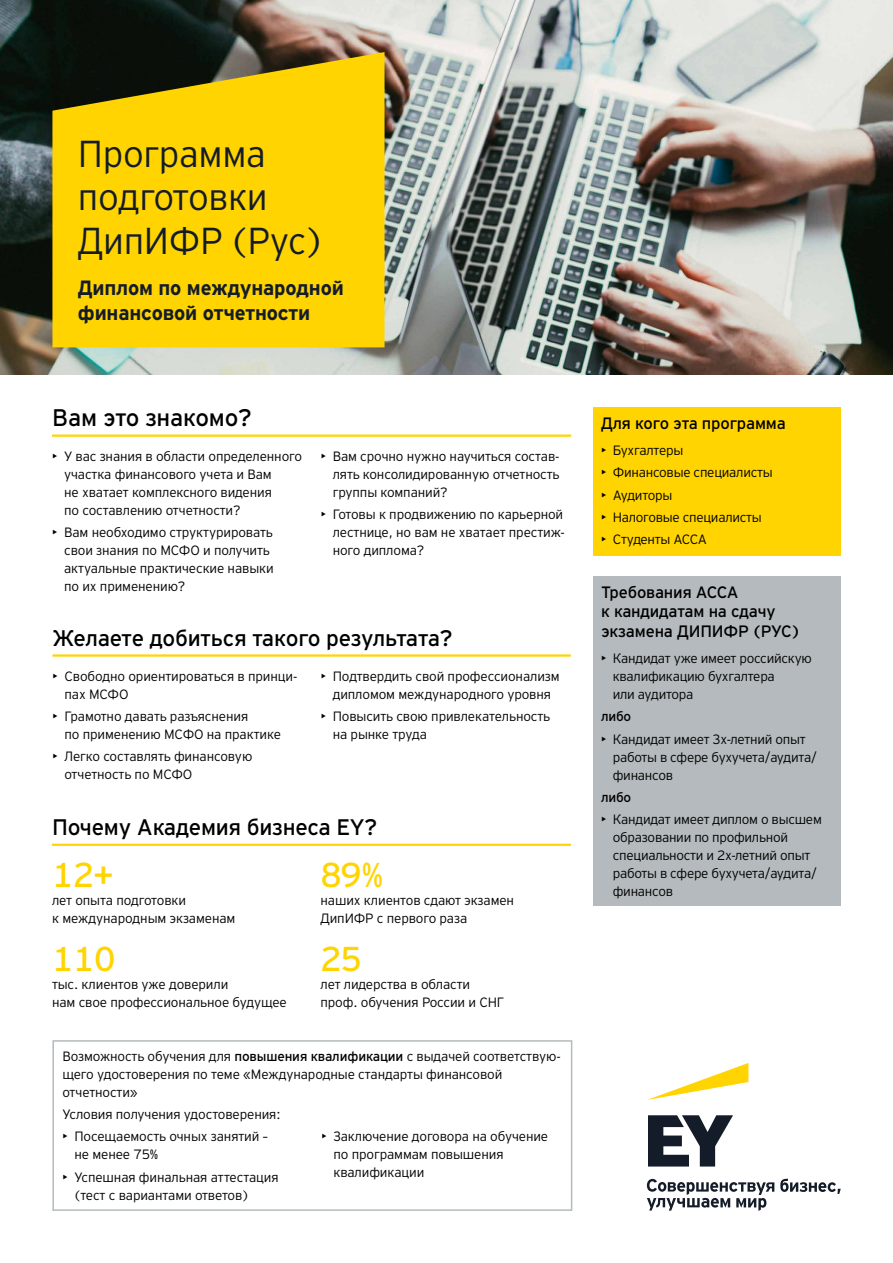
<style>
.page{position:relative;width:893px;height:1263px;background:#fff}
.page>*{position:absolute;margin:0;border:0;box-sizing:border-box;transform-origin:0 0}
.t1{font:300 37.5px/43.5px "EY Interstate";letter-spacing:-.01em;color:#151c29}
.t2{font:34.5px "EY Interstate";letter-spacing:-.01em;color:#ffd400}
.t3{font:24px "EY Interstate";letter-spacing:-.01em;color:#000}
.t4{font:22.5px "EY Interstate";letter-spacing:-.01em;color:#000}
.t5{font:700 20.7px/24.5px "EY Interstate";letter-spacing:-.01em;color:#151c29}
.t6{font:16.5px/19.5px "EY Interstate";letter-spacing:-.01em;color:#000}
.t7{font:300 13.5px/18px "EY Interstate";letter-spacing:-.01em;color:#000}
.t8{font:300 13.5px "EY Interstate";letter-spacing:-.03em;color:#000}
.t9{font:13.5px "EY Interstate";letter-spacing:-.02em;color:#000}
.s1{font-weight:400}
</style>
<div class="page">
<img style="left:0;top:0;width:893px;height:375px">
<svg style="left:52px;top:52px;width:333px;height:295px;background:#e7c102"></svg>
<svg style="left:647px;top:1115px;width:194px;height:96px"></svg>
<svg style="left:647px;top:1063px;width:101px;height:37px"></svg>
<div style="left:593px;top:407px;width:247px;height:148px;background:#ffd400"></div>
<div style="left:593px;top:576px;width:247px;height:330px;background:#b4babd"></div>
<hr style="left:52px;top:434px;width:519px;height:3px;background:#ffd400">
<hr style="left:52px;top:654px;width:519px;height:3px;background:#ffd400">
<div style="left:52px;top:1040px;width:520px;height:171px;border:2px solid #b4babd"></div>
<hr style="left:52px;top:844px;width:519px;height:2px;background:#ffd400">
<h1 class="t1" style="left:78px;top:129px;width:246px">Программа подготовки<br>ДипИФР (Рус)</h1>
<h3 class="t5" style="left:78px;top:274px;width:267px">Диплом по международной финансовой отчетности</h3>
<h3 class="t3" style="left:52px;top:400px;width:201px">Вам это знакомо?</h3>
<p class="t7" style="left:64px;top:446px;width:239px;text-indent:-12px">• У вас знания в области определенного участка финансового учета и Вам<br>не хватает комплексного видения<br>по составлению отчетности?</p>
<p class="t7" style="left:64px;top:523px;width:211px;text-indent:-12px">• Вам необходимо структурировать свои знания по МСФО и получить актуальные практические навыки по их применению?</p>
<p class="t7" style="left:333px;top:446px;width:228px;text-align:justify;text-indent:-12px">• Вам срочно нужно научиться состав&shy;лять консолидированную отчетность группы компаний?</p>
<p class="t7" style="left:333px;top:505px;width:234px;text-align:justify;text-indent:-12px">• Готовы к продвижению по карьерной лестнице, но вам не хватает престиж&shy;ного диплома?</p>
<h3 class="t4" style="left:52px;top:622px;width:402px">Желаете добиться такого результата?</h3>
<p class="t7" style="left:64px;top:666px;width:234px;text-indent:-12px">• Свободно ориентироваться в принци&shy;пах МСФО</p>
<p class="t7" style="left:64px;top:707px;width:218px;text-indent:-12px">• Грамотно давать разъяснения<br>по применению МСФО на практике</p>
<p class="t7" style="left:64px;top:747px;width:189px;text-indent:-12px">• Легко составлять финансовую отчетность по МСФО</p>
<p class="t7" style="left:321px;top:666px;width:241px;text-align:center">• Подтвердить свой профессионализм дипломом международного уровня</p>
<p class="t7" style="left:333px;top:706px;width:219px;text-indent:-12px">• Повысить свою привлекательность на рынке труда</p>
<h3 class="t4" style="left:52px;top:811px;width:327px">Почему Академия бизнеса EY?</h3>
<h2 class="t2" style="left:52px;top:850px;width:64px">12+</h2>
<p class="t7" style="left:52px;top:890px;width:185px">лет опыта подготовки<br>к международным экзаменам</p>
<h2 class="t2" style="left:52px;top:934px;width:65px">110</h2>
<p class="t7" style="left:52px;top:974px;width:236px">тыс. клиентов уже доверили<br>нам свое профессиональное будущее</p>
<h2 class="t2" style="left:320px;top:850px;width:64px">89%</h2>
<p class="t7" style="left:320px;top:890px;width:195px">наших клиентов сдают экзамен<br>ДипИФР с первого раза</p>
<h2 class="t2" style="left:320px;top:934px;width:43px">25</h2>
<p class="t7" style="left:320px;top:974px;width:185px">лет лидерства в области проф. обучения России и СНГ</p>
<p class="t7" style="left:62px;top:1046px;width:500px">Возможность обучения для <span class="s1">повышения квалификации</span> с выдачей соответствую&shy;щего удостоверения по теме «Международные стандарты финансовой отчетности»</p>
<p class="t7" style="left:62px;top:1104px;width:220px">Условия получения удостоверения:</p>
<p class="t7" style="left:74px;top:1127px;width:195px;text-indent:-12px">• Посещаемость очных занятий – не менее 75%</p>
<p class="t7" style="left:74px;top:1167px;width:206px;text-indent:-12px">• Успешная финальная аттестация (тест с вариантами ответов)</p>
<p class="t7" style="left:333px;top:1127px;width:216px;text-indent:-12px">• Заключение договора на обучение по программам повышения квалификации</p>
<p class="t6" style="left:601px;top:412px;width:186px">Для кого эта программа</p>
<p class="t7" style="left:601px;top:440px;width:84px">• Бухгалтеры</p>
<p class="t7" style="left:601px;top:463px;width:173px">• Финансовые специалисты</p>
<p class="t7" style="left:601px;top:485px;width:73px">• Аудиторы</p>
<p class="t7" style="left:601px;top:507px;width:162px">• Налоговые специалисты</p>
<p class="t8" style="left:601px;top:530px;width:107px">• Студенты АССА</p>
<p class="t6" style="left:601px;top:581px;width:200px">Требования АССА<br>к кандидатам на сдачу экзамена ДИПИФР (РУС)</p>
<p class="t7" style="left:613px;top:649px;width:201px;text-indent:-12px">• Кандидат уже имеет российскую квалификацию бухгалтера<br>или аудитора</p>
<p class="t9" style="left:601px;top:707px;width:31px">либо</p>
<p class="t7" style="left:613px;top:729px;width:206px;text-indent:-12px">• Кандидат имеет 3х-летний опыт работы в сфере бухучета/аудита/ финансов</p>
<p class="t9" style="left:601px;top:787px;width:31px">либо</p>
<p class="t7" style="left:613px;top:810px;width:211px;text-indent:-12px">• Кандидат имеет диплом о высшем образовании по профильной специальности и 2х-летний опыт работы в сфере бухучета/аудита/ финансов</p>
</div>
